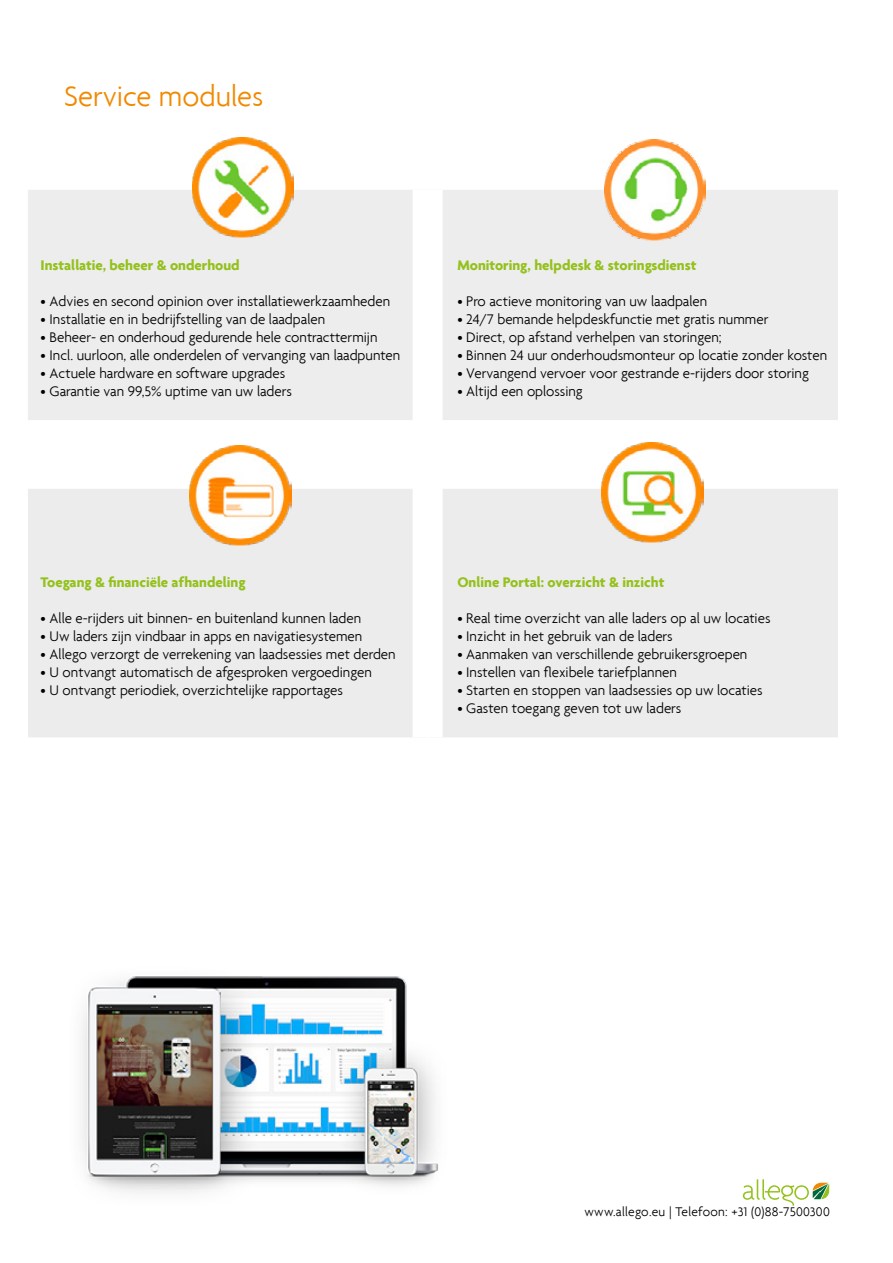
<style>
.page{position:relative;width:893px;height:1263px;background:#fff}
.page>*{position:absolute;margin:0;border:0;box-sizing:border-box;transform-origin:0 0}
.t1{font:300 30.75px "Agenda";color:#f18900}
.t2{font:300 15px "Agenda";color:#000}
.t3{font:700 15px "Agenda";color:#94c11c}
.t4{font:300 13.5px "Agenda";letter-spacing:.02em;color:#000}
</style>
<div class="page">
<img style="left:81px;top:976px;width:357px;height:217px">
<div style="left:28px;top:190px;width:810px;height:230px;background:#ededed"></div>
<div style="left:28px;top:489px;width:810px;height:248px;background:#ececed"></div>
<div style="left:413px;top:190px;width:30px;height:230px;background:#fff"></div>
<div style="left:413px;top:489px;width:30px;height:248px;background:#fff"></div>
<img style="left:602px;top:442px;width:101px;height:102px">
<img style="left:192px;top:137px;width:102px;height:101px">
<img style="left:604px;top:140px;width:101px;height:101px">
<img style="left:190px;top:446px;width:101px;height:101px">
<svg style="left:743px;top:1179px;width:86px;height:27px"></svg>
<h1 class="t1" style="left:64px;top:78px;width:201px">Service modules</h1>
<p class="t3" style="left:41px;top:256px;width:201px">Installatie, beheer &amp; onderhoud</p>
<p class="t2" style="left:41px;top:293px;width:351px">• Advies en second opinion over installatiewerkzaamheden</p>
<p class="t2" style="left:41px;top:311px;width:286px">• Installatie en in bedrijfstelling van de laadpalen</p>
<p class="t2" style="left:41px;top:329px;width:338px">• Beheer- en onderhoud gedurende hele contracttermijn</p>
<p class="t2" style="left:41px;top:347px;width:361px">• Incl. uurloon, alle onderdelen of vervanging van laadpunten</p>
<p class="t2" style="left:41px;top:365px;width:246px">• Actuele hardware en software upgrades</p>
<p class="t2" style="left:41px;top:383px;width:253px">• Garantie van 99,5% uptime van uw laders</p>
<p class="t3" style="left:457px;top:256px;width:241px">Monitoring, helpdesk &amp; storingsdienst</p>
<p class="t2" style="left:457px;top:293px;width:251px">• Pro actieve monitoring van uw laadpalen</p>
<p class="t2" style="left:457px;top:311px;width:312px">• 24/7 bemande helpdeskfunctie met gratis nummer</p>
<p class="t2" style="left:457px;top:329px;width:266px">• Direct, op afstand verhelpen van storingen;</p>
<p class="t2" style="left:457px;top:347px;width:371px">• Binnen 24 uur onderhoudsmonteur op locatie zonder kosten</p>
<p class="t2" style="left:457px;top:365px;width:353px">• Vervangend vervoer voor gestrande e-rijders door storing</p>
<p class="t2" style="left:457px;top:383px;width:127px">• Altijd een oplossing</p>
<p class="t3" style="left:41px;top:573px;width:207px">Toegang &amp; financiële afhandeling</p>
<p class="t2" style="left:41px;top:610px;width:322px">• Alle e-rijders uit binnen- en buitenland kunnen laden</p>
<p class="t2" style="left:41px;top:628px;width:323px">• Uw laders zijn vindbaar in apps en navigatiesystemen</p>
<p class="t2" style="left:41px;top:646px;width:357px">• Allego verzorgt de verrekening van laadsessies met derden</p>
<p class="t2" style="left:41px;top:664px;width:333px">• U ontvangt automatisch de afgesproken vergoedingen</p>
<p class="t2" style="left:41px;top:682px;width:304px">• U ontvangt periodiek, overzichtelijke rapportages</p>
<p class="t3" style="left:457px;top:573px;width:208px">Online Portal: overzicht &amp; inzicht</p>
<p class="t2" style="left:457px;top:610px;width:315px">• Real time overzicht van alle laders op al uw locaties</p>
<p class="t2" style="left:457px;top:628px;width:217px">• Inzicht in het gebruik van de laders</p>
<p class="t2" style="left:457px;top:646px;width:292px">• Aanmaken van verschillende gebruikersgroepen</p>
<p class="t2" style="left:457px;top:664px;width:221px">• Instellen van flexibele tariefplannen</p>
<p class="t2" style="left:457px;top:682px;width:307px">• Starten en stoppen van laadsessies op uw locaties</p>
<p class="t2" style="left:457px;top:700px;width:225px">• Gasten toegang geven tot uw laders</p>
<p class="t4" style="left:584px;top:1204px;width:247px">www.allego.eu | Telefoon: +31 (0)88-7500300</p>
</div>
